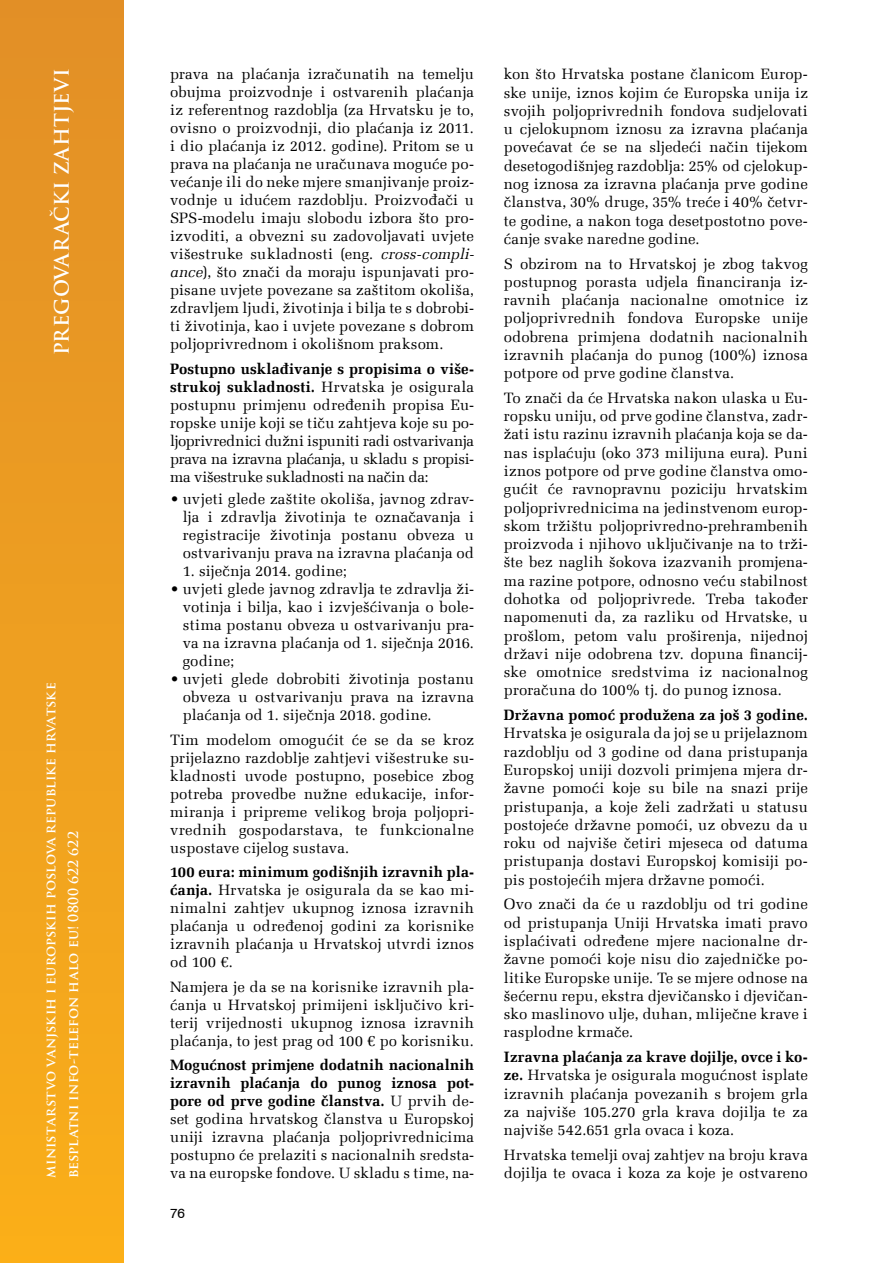
<style>
.page{position:relative;width:893px;height:1263px;background:#fff}
.page>*{position:absolute;margin:0;border:0;box-sizing:border-box;transform-origin:0 0}
.t1{font:700 19.5px "Trajan Pro";color:#fff}
.t2{font:15px/18.3px "Melior LT";letter-spacing:.005em;color:#000;text-align:justify}
.t3{font:700 15px "Melior LT";letter-spacing:.005em;color:#000}
.t4{font:700 13.5px/22.5px "Trajan Pro";letter-spacing:-.005em;color:#fff}
.t5{font:13.5px "Swiss 721 BT";color:#000}
.s1{font-style:italic}
.s2{font-weight:700}
</style>
<div class="page">
<div style="left:0;top:0;width:123px;height:1263px;background:linear-gradient(to bottom,#e28f27,#faae1a)"></div>
<h1 class="t1" style="left:50px;top:355px;width:288px;rotate:-90deg">Pregovarački zahtjevi</h1>
<p class="t4" style="left:39px;top:1178px;width:497px;rotate:-90deg">ministarstvo vanjskih i europskih poslova republike hrvatske besplatni info-telefon halo eu! 0800 622 622</p>
<p class="t2" style="left:170px;top:65px;width:306px">prava na plaćanja izračunatih na temelju obujma proizvodnje i ostvarenih plaćanja iz referentnog razdoblja (za Hrvatsku je to, ovisno o proizvodnji, dio plaćanja iz 2011. i dio plaćanja iz 2012. godine). Pritom se u prava na plaćanja ne uračunava moguće po&shy;većanje ili do neke mjere smanjivanje proiz&shy;vodnje u idućem razdoblju. Proizvođači u SPS-modelu imaju slobodu izbora što pro&shy;izvoditi, a obvezni su zadovoljavati uvjete višestruke sukladnosti (eng. <span class="s1">cross-compli&shy;ance</span>), što znači da moraju ispunjavati pro&shy;pisane uvjete povezane sa zaštitom okoliša, zdravljem ljudi, životinja i bilja te s dobrobi&shy;ti životinja, kao i uvjete povezane s dobrom poljoprivrednom i okolišnom praksom.</p>
<p class="t2" style="left:170px;top:360px;width:306px"><span class="s2">Postupno usklađivanje s propisima o više&shy;strukoj sukladnosti.</span> Hrvatska je osigurala postupnu primjenu određenih propisa Eu&shy;ropske unije koji se tiču zahtjeva koje su po&shy;ljoprivrednici dužni ispuniti radi ostvarivanja prava na izravna plaćanja, u skladu s propisi&shy;ma višestruke sukladnosti na način da:</p>
<p class="t2" style="left:183px;top:490px;width:293px;text-indent:-13px">• uvjeti glede zaštite okoliša, javnog zdrav&shy;lja i zdravlja životinja te označavanja i registracije životinja postanu obveza u ostvarivanju prava na izravna plaćanja od</p>
<p class="t2" style="left:183px;top:562px;width:166px">1. siječnja 2014. godine;</p>
<p class="t2" style="left:183px;top:580px;width:293px;text-indent:-13px">• uvjeti glede javnog zdravlja te zdravlja ži&shy;votinja i bilja, kao i izvješćivanja o bole&shy;stima postanu obveza u ostvarivanju pra&shy;va na izravna plaćanja od 1. siječnja 2016. godine;</p>
<p class="t2" style="left:183px;top:670px;width:293px;text-indent:-13px">• uvjeti glede dobrobiti životinja postanu obveza u ostvarivanju prava na izravna plaćanja od 1. siječnja 2018. godine.</p>
<p class="t2" style="left:170px;top:730px;width:306px">Tim modelom omogućit će se da se kroz prijelazno razdoblje zahtjevi višestruke su&shy;kladnosti uvode postupno, posebice zbog potreba provedbe nužne edukacije, infor&shy;miranja i pripreme velikog broja poljopri&shy;vrednih gospodarstava, te funkcionalne uspostave cijelog sustava.</p>
<p class="t2" style="left:170px;top:863px;width:306px"><span class="s2">100 eura: minimum godišnjih izravnih pla&shy;ćanja.</span> Hrvatska je osigurala da se kao mi&shy;nimalni zahtjev ukupnog iznosa izravnih plaćanja u određenoj godini za korisnike izravnih plaćanja u Hrvatskoj utvrdi iznos od 100 €.</p>
<p class="t2" style="left:170px;top:977px;width:306px">Namjera je da se na korisnike izravnih pla&shy;ćanja u Hrvatskoj primijeni isključivo kri&shy;terij vrijednosti ukupnog iznosa izravnih plaćanja, to jest prag od 100 € po korisniku.</p>
<p class="t2" style="left:170px;top:1056px;width:306px"><span class="s2">Mogućnost primjene dodatnih nacionalnih izravnih plaćanja do punog iznosa pot&shy;pore od prve godine članstva.</span> U prvih de&shy;set godina hrvatskog članstva u Europskoj uniji izravna plaćanja poljoprivrednicima postupno će prelaziti s nacionalnih sredsta&shy;va na europske fondove. U skladu s time, na-</p>
<p class="t5" style="left:170px;top:1205px;width:16px">76</p>
<p class="t2" style="left:504px;top:65px;width:306px">kon što Hrvatska postane članicom Europ&shy;ske unije, iznos kojim će Europska unija iz svojih poljoprivrednih fondova sudjelovati u cjelokupnom iznosu za izravna plaćanja povećavat će se na sljedeći način tijekom desetogodišnjeg razdoblja: 25% od cjelokup&shy;nog iznosa za izravna plaćanja prve godine članstva, 30% druge, 35% treće i 40% četvr&shy;te godine, a nakon toga desetpostotno pove&shy;ćanje svake naredne godine.</p>
<p class="t2" style="left:504px;top:254px;width:305px">S obzirom na to Hrvatskoj je zbog takvog postupnog porasta udjela financiranja iz&shy;ravnih plaćanja nacionalne omotnice iz poljoprivrednih fondova Europske unije odobrena primjena dodatnih nacionalnih izravnih plaćanja do punog (100%) iznosa potpore od prve godine članstva.</p>
<p class="t2" style="left:504px;top:389px;width:306px">To znači da će Hrvatska nakon ulaska u Eu&shy;ropsku uniju, od prve godine članstva, zadr&shy;žati istu razinu izravnih plaćanja koja se da&shy;nas isplaćuju (oko 373 milijuna eura). Puni iznos potpore od prve godine članstva omo&shy;gućit će ravnopravnu poziciju hrvatskim poljoprivrednicima na jedinstvenom europ&shy;skom tržištu poljoprivredno‑prehrambenih proizvoda i njihovo uključivanje na to trži&shy;šte bez naglih šokova izazvanih promjena&shy;ma razine potpore, odnosno veću stabilnost dohotka od poljoprivrede. Treba također napomenuti da, za razliku od Hrvatske, u prošlom, petom valu proširenja, nijednoj državi nije odobrena tzv. dopuna financij&shy;ske omotnice sredstvima iz nacionalnog proračuna do 100% tj. do punog iznosa.</p>
<p class="t3" style="left:504px;top:706px;width:306px">Državna pomoć produžena za još 3 godine.</p>
<p class="t2" style="left:504px;top:724px;width:306px">Hrvatska je osigurala da joj se u prijelaznom razdoblju od 3 godine od dana pristupanja Europskoj uniji dozvoli primjena mjera dr&shy;žavne pomoći koje su bile na snazi prije pristupanja, a koje želi zadržati u statusu postojeće državne pomoći, uz obvezu da u roku od najviše četiri mjeseca od datuma pristupanja dostavi Europskoj komisiji po&shy;pis postojećih mjera državne pomoći.</p>
<p class="t2" style="left:504px;top:895px;width:306px">Ovo znači da će u razdoblju od tri godine od pristupanja Uniji Hrvatska imati pravo isplaćivati određene mjere nacionalne dr&shy;žavne pomoći koje nisu dio zajedničke po&shy;litike Europske unije. Te se mjere odnose na šećernu repu, ekstra djevičansko i djevičan&shy;sko maslinovo ulje, duhan, mliječne krave i rasplodne krmače.</p>
<p class="t2" style="left:504px;top:1048px;width:306px"><span class="s2">Izravna plaćanja za krave dojilje, ovce i ko&shy;ze.</span> Hrvatska je osigurala mogućnost isplate izravnih plaćanja povezanih s brojem grla za najviše 105. 270 grla krava dojilja te za najviše 542.651 grla ovaca i koza.</p>
<p class="t2" style="left:504px;top:1146px;width:305px">Hrvatska temelji ovaj zahtjev na broju krava dojilja te ovaca i koza za koje je ostvareno</p>
</div>
